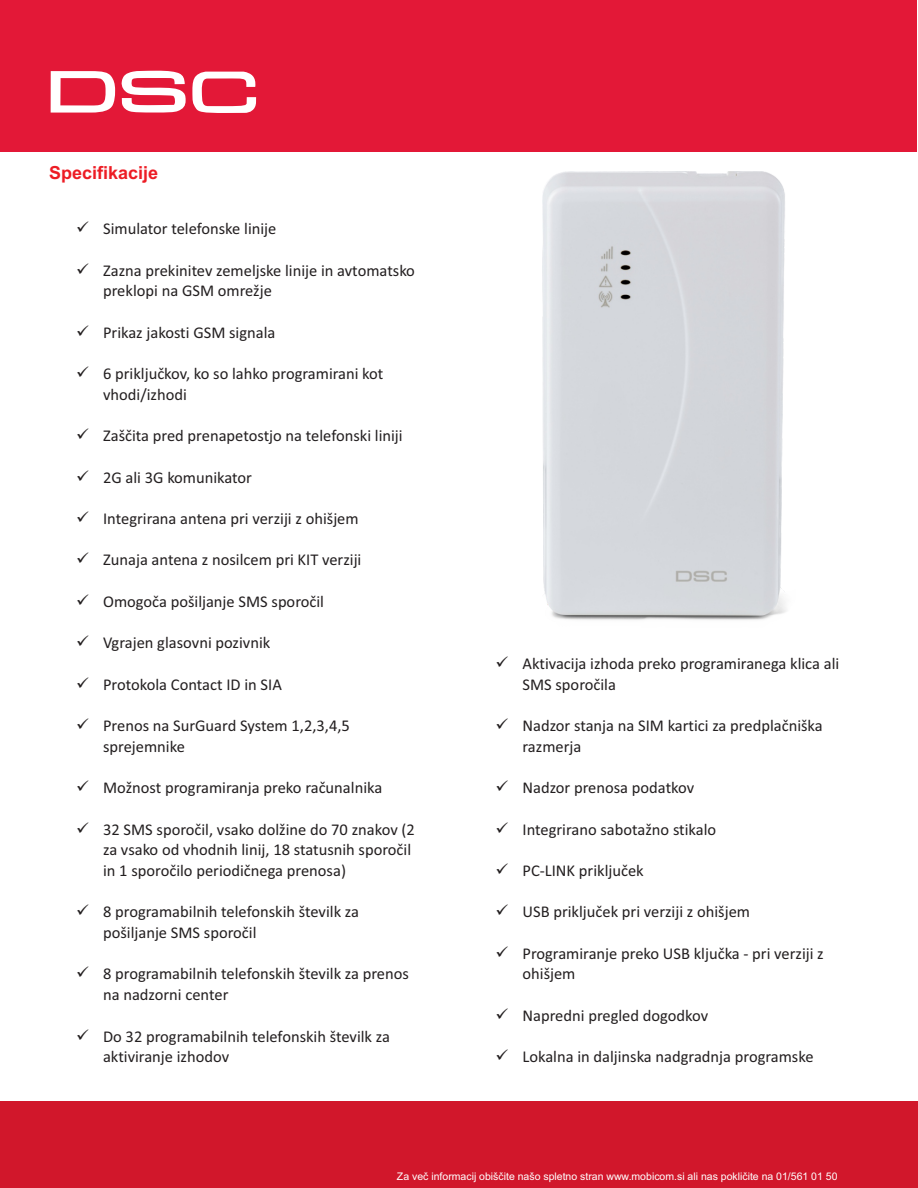
<style>
.page{position:relative;width:918px;height:1188px;background:#fff}
.page>*{position:absolute;margin:0;border:0;box-sizing:border-box;transform-origin:0 0}
.t1{font:700 18px "Arial";color:#ed1c24}
.t2{font:16.5px/20.7px "Calibri";color:#231f20}
.t3{font:10.5px "Arial";color:#fff}
</style>
<div class="page">
<div style="left:0;top:0;width:916px;height:152px;background:#e31837"></div>
<div style="left:0;top:1102px;width:918px;height:86px;background:#d1172b"></div>
<img style="left:543px;top:172px;width:243px;height:448px">
<svg style="left:51px;top:71px;width:205px;height:42px"></svg>
<p class="t1" style="left:49px;top:166px;width:111px">Specifikacije</p>
<p class="t2" style="left:76px;top:220px;width:202px">✓ Simulator telefonske linije</p>
<p class="t2" style="left:103px;top:261px;width:313px;text-indent:-27px">✓ Zazna prekinitev zemeljske linije in avtomatsko preklopi na GSM omrežje</p>
<p class="t2" style="left:76px;top:323px;width:201px">✓ Prikaz jakosti GSM signala</p>
<p class="t2" style="left:103px;top:365px;width:282px;text-indent:-27px">✓ 6 priključkov, ko so lahko programirani kot vhodi/izhodi</p>
<p class="t2" style="left:76px;top:427px;width:328px">✓ Zaščita pred prenapetostjo na telefonski liniji</p>
<p class="t2" style="left:76px;top:468px;width:177px">✓ 2G ali 3G komunikator</p>
<p class="t2" style="left:76px;top:510px;width:284px">✓ Integrirana antena pri verziji z ohišjem</p>
<p class="t2" style="left:76px;top:551px;width:287px">✓ Zunaja antena z nosilcem pri KIT verziji</p>
<p class="t2" style="left:76px;top:592px;width:250px">✓ Omogoča pošiljanje SMS sporočil</p>
<p class="t2" style="left:76px;top:634px;width:196px">✓ Vgrajen glasovni pozivnik</p>
<p class="t2" style="left:76px;top:675px;width:207px">✓ Protokola Contact ID in SIA</p>
<p class="t2" style="left:103px;top:717px;width:248px;text-indent:-27px">✓ Prenos na SurGuard System 1,2,3,4,5 sprejemnike</p>
<p class="t2" style="left:76px;top:779px;width:308px">✓ Možnost programiranja preko računalnika</p>
<p class="t2" style="left:103px;top:820px;width:313px;text-indent:-27px">✓ 32 SMS sporočil, vsako dolžine do 70 znakov (2 za vsako od vhodnih linij, 18 statusnih sporočil in 1 sporočilo periodičnega prenosa)</p>
<p class="t2" style="left:103px;top:903px;width:257px;text-indent:-27px">✓ 8 programabilnih telefonskih številk za pošiljanje SMS sporočil</p>
<p class="t2" style="left:103px;top:965px;width:307px;text-indent:-27px">✓ 8 programabilnih telefonskih številk za prenos na nadzorni center</p>
<p class="t2" style="left:103px;top:1027px;width:288px;text-indent:-27px">✓ Do 32 programabilnih telefonskih številk za aktiviranje izhodov</p>
<p class="t2" style="left:523px;top:655px;width:318px;text-indent:-27px">✓ Aktivacija izhoda preko programiranega klica ali<br>SMS sporočila</p>
<p class="t2" style="left:523px;top:717px;width:302px;text-indent:-27px">✓ Nadzor stanja na SIM kartici za predplačniška razmerja</p>
<p class="t2" style="left:496px;top:779px;width:200px">✓ Nadzor prenosa podatkov</p>
<p class="t2" style="left:496px;top:820px;width:222px">✓ Integrirano sabotažno stikalo</p>
<p class="t2" style="left:496px;top:862px;width:150px">✓ PC-LINK priključek</p>
<p class="t2" style="left:496px;top:903px;width:256px">✓ USB priključek pri verziji z ohišjem</p>
<p class="t2" style="left:523px;top:944px;width:303px;text-indent:-27px">✓ Programiranje preko USB ključka - pri verziji z ohišjem</p>
<p class="t2" style="left:496px;top:1006px;width:214px">✓ Napredni pregled dogodkov</p>
<p class="t2" style="left:496px;top:1048px;width:320px">✓ Lokalna in daljinska nadgradnja programske</p>
<p class="t3" style="left:397px;top:1173px;width:442px">Za več informacij obiščite našo spletno stran www.mobicom.si ali nas pokličite na 01/561 01 50</p>
</div>
